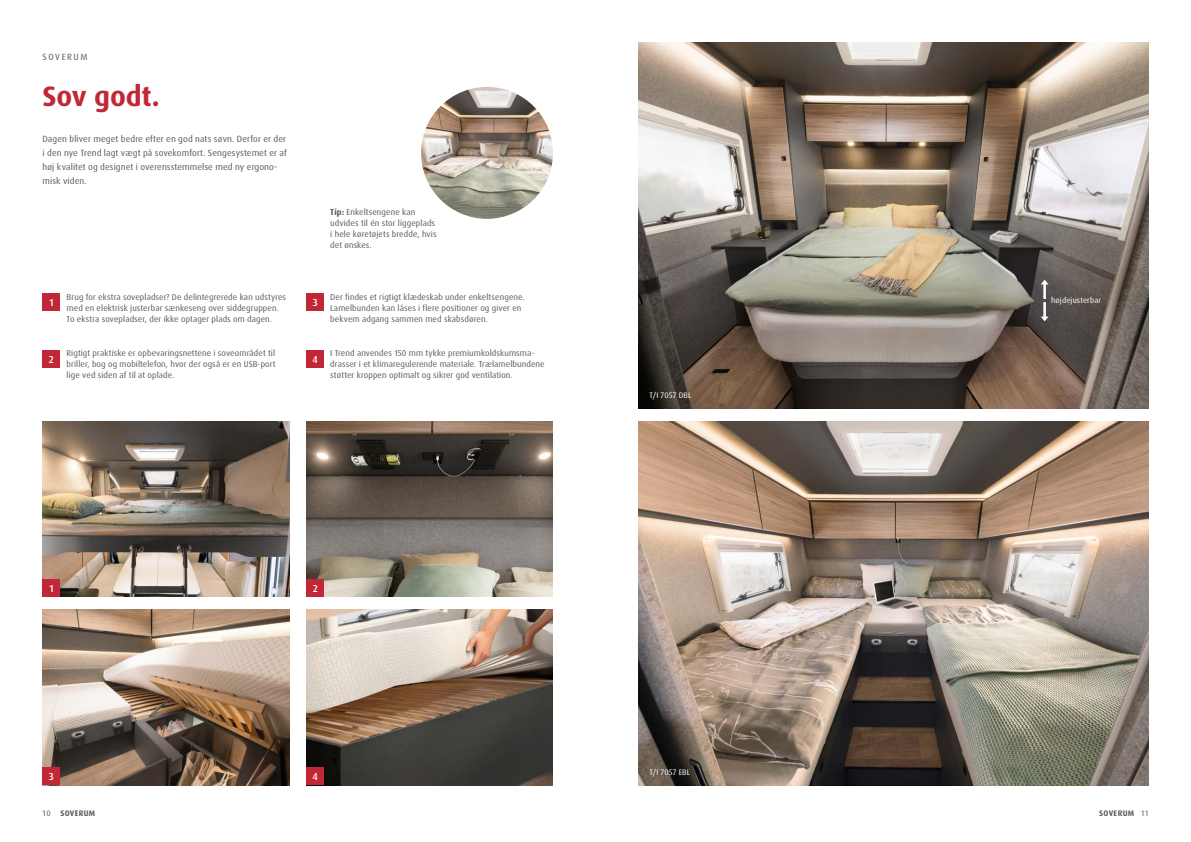
<style>
.page{position:relative;width:1191px;height:842px;background:#fff}
.page>*{position:absolute;margin:0;border:0;box-sizing:border-box;transform-origin:0 0}
.t1{font:700 28px "Dax Pro";letter-spacing:-.005em;color:#c12736}
.t2{font:500 10px "Dax Pro";color:#fff}
.t3{font:9px/14px "Dax Pro";letter-spacing:.01em;color:#58595b}
.t4{font:9px "Dax Pro";letter-spacing:.165em;color:#58595b}
.t5{font:8.5px/11px "Dax Pro";letter-spacing:.01em;color:#58595b}
.t6{font:8px "Dax Pro";letter-spacing:.015em;color:#fff}
.t7{font:700 8px "Dax Pro";letter-spacing:.035em;color:#58595b}
.s1{font-weight:700}
.s2{font-weight:400}
</style>
<div class="page">
<img style="left:43px;top:609px;width:246px;height:176px">
<img style="left:306px;top:609px;width:247px;height:176px">
<img style="left:306px;top:421px;width:247px;height:176px">
<img style="left:638px;top:43px;width:510px;height:366px">
<img style="left:638px;top:421px;width:510px;height:364px">
<img style="left:43px;top:421px;width:246px;height:176px">
<div style="left:43px;top:579px;width:17px;height:18px;background:#c12736"></div>
<div style="left:306px;top:579px;width:18px;height:18px;background:#c12736"></div>
<div style="left:306px;top:767px;width:18px;height:18px;background:#c12736"></div>
<div style="left:43px;top:767px;width:17px;height:18px;background:#c12736"></div>
<div style="left:43px;top:293px;width:17px;height:18px;background:#c12736"></div>
<div style="left:43px;top:350px;width:17px;height:17px;background:#c12736"></div>
<div style="left:306px;top:293px;width:18px;height:18px;background:#c12736"></div>
<div style="left:306px;top:350px;width:18px;height:17px;background:#c12736"></div>
<svg style="left:1040px;top:280px;width:8px;height:41px"></svg>
<img style="left:421px;top:87px;width:132px;height:132px;border-radius:66px">
<p class="t4" style="left:43px;top:51px;width:46px">SOVERUM</p>
<h1 class="t1" style="left:43px;top:78px;width:119px">Sov godt.</h1>
<p class="t3" style="left:43px;top:132px;width:246px">Dagen bliver meget bedre efter en god nats søvn. Derfor er der i den nye Trend lagt vægt på sovekomfort. Sengesystemet er af høj kvalitet og designet i overensstemmelse med ny ergono&shy;misk viden.</p>
<p class="t5" style="left:330px;top:207px;width:108px"><span class="s1">Tip:</span> Enkeltsengene kan udvides til én stor liggeplads i hele køretøjets bredde, hvis det ønskes.</p>
<p class="t2" style="left:49px;top:296px;width:6px">1</p>
<p class="t2" style="left:49px;top:353px;width:7px">2</p>
<p class="t5" style="left:67px;top:291px;width:221px">Brug for ekstra sovepladser? De delintegrerede kan udstyres med en elektrisk justerbar sænkeseng over siddegruppen.<br>To ekstra sovepladser, der ikke optager plads om dagen.</p>
<p class="t5" style="left:67px;top:348px;width:211px;text-align:justify">Rigtigt praktiske er opbevaringsnettene i soveområdet til briller, bog og mobiltelefon, hvor der også er en USB-port lige ved siden af til at oplade.</p>
<p class="t2" style="left:313px;top:296px;width:6px">3</p>
<p class="t2" style="left:312px;top:353px;width:7px">4</p>
<p class="t5" style="left:330px;top:291px;width:196px">Der findes et rigtigt klædeskab under enkeltsengene.<br>Lamelbunden kan låses i flere positioner og giver en bekvem adgang sammen med skabsdøren.</p>
<p class="t5" style="left:330px;top:348px;width:216px">I Trend anvendes 150 mm tykke premiumkoldskumsma&shy;drasser i et klimaregulerende materiale. Trælamelbundene støtter kroppen optimalt og sikrer god ventilation.</p>
<p class="t6" style="left:1051px;top:295px;width:51px">højdejusterbar</p>
<p class="t6" style="left:649px;top:390px;width:43px">T/I 7057 DBL</p>
<p class="t2" style="left:49px;top:582px;width:6px">1</p>
<p class="t2" style="left:313px;top:582px;width:7px">2</p>
<p class="t2" style="left:49px;top:770px;width:6px">3</p>
<p class="t2" style="left:312px;top:770px;width:7px">4</p>
<p class="t6" style="left:649px;top:767px;width:42px">T/I 7057 EBL</p>
<p class="t7" style="left:43px;top:808px;width:54px"><span class="s2">10</span> SOVERUM</p>
<p class="t7" style="left:1099px;top:808px;width:51px">SOVERUM <span class="s2">11</span></p>
</div>
